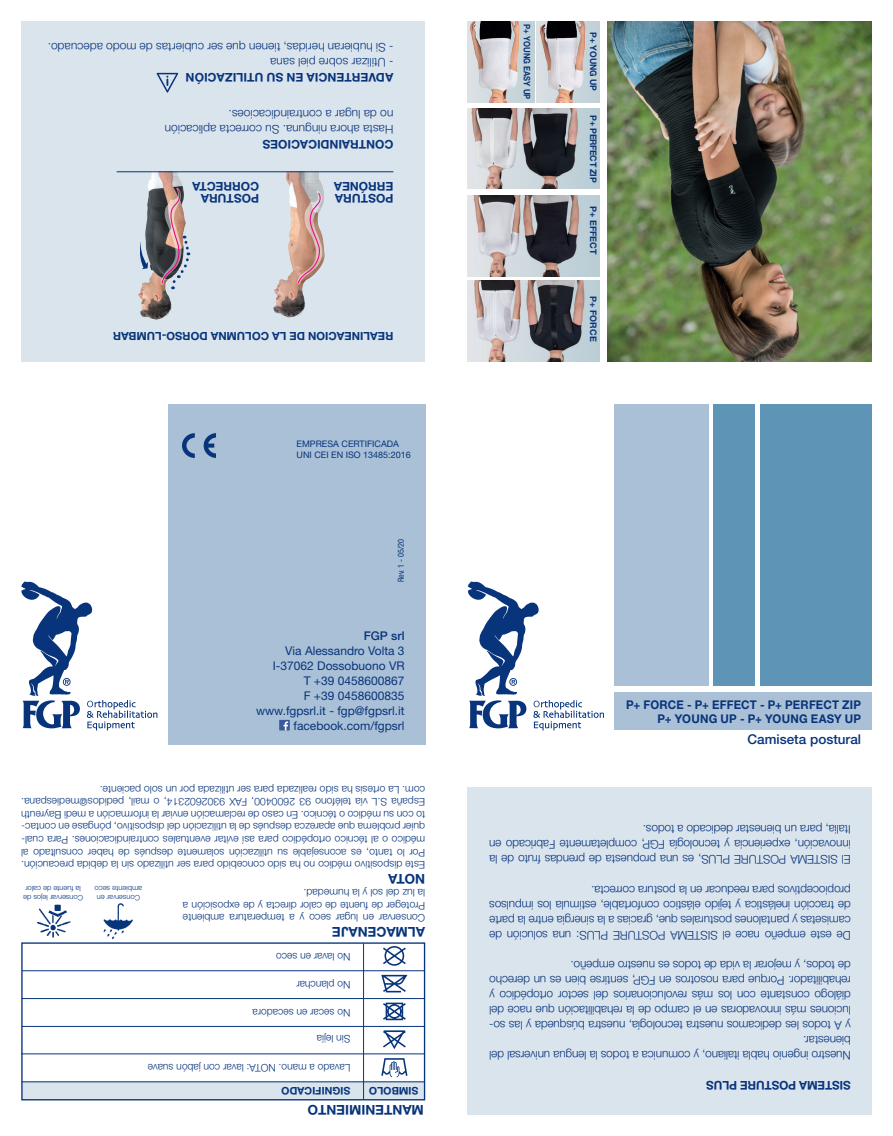
<style>
.page{position:relative;width:893px;height:1136px;background:#fff}
.page>*{position:absolute;margin:0;border:0;box-sizing:border-box;transform-origin:0 0}
.t1{font:700 13.5px "Helvetica Neue LT Std";color:#08347b}
.t2{font:500 13.5px "Helvetica Neue LT Std";color:#08347b}
.t3{font:300 12px/15px "Helvetica Neue LT Std";letter-spacing:-.01em;color:#08347b;text-align:justify}
.t4{font:12px "Helvetica Neue LT Std";color:#08347b}
.t5{font:700 12px/12px "Helvetica Neue LT Std";color:#08347b}
.t6{font:700 12px "Helvetica Neue LT Std";color:#08347b;scale:.95 1}
.t7{font:700 12px "Helvetica Neue LT Std";letter-spacing:.02em;color:#08347b;scale:.95 1}
.t8{font:500 12px "Helvetica Neue LT Std";color:#08347b}
.t9{font:700 11.25px "Helvetica Neue LT Std";color:#08347b}
.t10{font:300 10.5px/12.6px "Helvetica Neue LT Std";color:#08347b;text-align:justify}
.t11{font:700 10.5px "Helvetica Neue LT Std";color:#08347b}
.t12{font:9px "Helvetica Neue LT Std";color:#08347b}
.t13{font:700 9px "Helvetica Neue LT Std";color:#08347b}
.t14{font:700 9px "Helvetica Neue LT Std";color:#08347b;scale:.85 1}
.t15{font:700 9px "Helvetica Neue LT Std";letter-spacing:-.03em;color:#08347b}
.t16{font:700 9px "Helvetica Neue LT Std";color:#08347b;scale:.95 1}
.t17{font:condensed 8.25px "Helvetica Neue LT Std";color:#08347b}
.t18{font:300 7.5px "Helvetica Neue LT Std";color:#08347b}
</style>
<div class="page">
<div style="left:21px;top:21px;width:404px;height:340px;background:#dae4ed"></div>
<svg style="left:468px;top:581px;width:136px;height:149px"></svg>
<div style="left:614px;top:692px;width:258px;height:38px;background:#a9c0d6"></div>
<div style="left:714px;top:404px;width:41px;height:281px;background:#5e94b6"></div>
<div style="left:760px;top:404px;width:112px;height:281px;background:#5e94b6"></div>
<div style="left:614px;top:404px;width:95px;height:281px;background:#a9c0d6"></div>
<div style="left:168px;top:404px;width:257px;height:340px;background:#a9c0d6"></div>
<svg style="left:21px;top:581px;width:136px;height:149px"></svg>
<div style="left:468px;top:787px;width:404px;height:327px;background:#dae4ed"></div>
<div style="left:279px;top:719px;width:11px;height:11px;background:#3c5a99"></div>
<svg style="left:283px;top:721px;width:5px;height:9px"></svg>
<img style="left:37px;top:904px;width:34px;height:34px">
<img style="left:103px;top:903px;width:30px;height:36px">
<div style="left:22px;top:1081px;width:403px;height:18px;background:#dae4ed"></div>
<div style="left:21px;top:942px;width:404px;height:158px;border:1px solid #08347b"></div>
<hr style="left:22px;top:1081px;width:402px;height:1px;background:#08347b">
<hr style="left:363px;top:943px;width:1px;height:156px;background:#08347b">
<hr style="left:22px;top:998px;width:402px;height:1px;background:#08347b">
<hr style="left:21px;top:1053px;width:403px;height:1px;background:#08347b">
<hr style="left:22px;top:1025px;width:402px;height:1px;background:#08347b">
<hr style="left:22px;top:970px;width:402px;height:1px;background:#08347b">
<svg style="left:383px;top:946px;width:23px;height:19px"></svg>
<svg style="left:381px;top:974px;width:26px;height:18px"></svg>
<svg style="left:383px;top:1002px;width:23px;height:18px"></svg>
<svg style="left:383px;top:1030px;width:23px;height:19px"></svg>
<svg style="left:381px;top:1058px;width:26px;height:19px"></svg>
<img style="left:608px;top:21px;width:264px;height:340px">
<img style="left:468px;top:281px;width:132px;height:80px">
<img style="left:468px;top:196px;width:132px;height:80px">
<img style="left:468px;top:108px;width:132px;height:81px">
<img style="left:468px;top:21px;width:52px;height:81px">
<img style="left:537px;top:21px;width:49px;height:81px">
<img style="left:240px;top:172px;width:107px;height:146px">
<svg style="left:297px;top:190px;width:27px;height:94px;background:#caa49d"></svg>
<img style="left:116px;top:172px;width:91px;height:148px">
<svg style="left:160px;top:187px;width:31px;height:102px"></svg>
<svg style="left:138px;top:241px;width:10px;height:28px"></svg>
<hr style="left:117px;top:171px;width:276px;height:1px;background:#08347b">
<svg style="left:157px;top:73px;width:21px;height:20px"></svg>
<svg style="left:182px;top:433px;width:13px;height:25px"></svg>
<svg style="left:204px;top:433px;width:12px;height:25px"></svg>
<p class="t3" style="left:393px;top:55px;width:347px;rotate:-180deg">- Si hubieran heridas, tienen que ser cubiertas de modo adecuado.</p>
<p class="t3" style="left:393px;top:70px;width:125px;rotate:-180deg">- Utilizar sobre piel sana</p>
<p class="t5" style="left:393px;top:83px;width:209px;rotate:-180deg">ADVERTENCIA EN SU UTILIZACIÓN</p>
<p class="t3" style="left:393px;top:122px;width:166px;rotate:-180deg">no da lugar a contraindicacioes.</p>
<p class="t3" style="left:393px;top:137px;width:230px;rotate:-180deg">Hasta ahora ninguna. Su correcta aplicación</p>
<p class="t5" style="left:393px;top:150px;width:132px;rotate:-180deg">CONTRAINDICACIOES</p>
<p class="t5" style="left:259px;top:204px;width:68px;rotate:-180deg">POSTURA<br>CORRECTA</p>
<p class="t5" style="left:393px;top:204px;width:61px;rotate:-180deg">POSTURA<br>ERRÓNEA</p>
<p class="t9" style="left:393px;top:343px;width:282px;rotate:-180deg">REALINEACION DE LA COLUMNA DORSO-LUMBAR</p>
<p class="t12" style="left:296px;top:439px;width:104px">EMPRESA CERTIFICADA</p>
<p class="t12" style="left:296px;top:449px;width:116px">UNI CEI EN ISO 13485:2016</p>
<p class="t17" style="left:396px;top:582px;width:45px;rotate:-90deg">Rev. 1 - 05/20</p>
<p class="t8" style="left:364px;top:629px;width:42px">FGP srl</p>
<p class="t4" style="left:285px;top:644px;width:121px">Via Alessandro Volta 3</p>
<p class="t4" style="left:273px;top:659px;width:133px">I-37062 Dossobuono VR</p>
<p class="t4" style="left:304px;top:674px;width:102px">T +39 0458600867</p>
<p class="t4" style="left:304px;top:689px;width:102px">F +39 0458600835</p>
<p class="t4" style="left:256px;top:704px;width:150px">www.fgpsrl.it - fgp@fgpsrl.it</p>
<p class="t4" style="left:293px;top:719px;width:113px">facebook.com/fgpsrl</p>
<p class="t10" style="left:425px;top:871px;width:405px;rotate:-180deg">Este dispositivo médico no ha sido concebido para ser utilizado sin la debida precaución.<br>Por lo tanto, es aconsejable su utilización solamente después de haber consultado al médico o al técnico ortopédico para así evitar eventuales contraindicaciones. Para cual&shy;quier problema que aparezca después de la utilización del dispositivo, póngase en contac&shy;to con su médico o técnico. En caso de reclamación enviar la información a medi Bayreuth España S.L vía teléfono 93 2600400, FAX 9302602314, o mail, pedidos@mediespana. com. La ortesis ha sido realizada para ser utilizada por un solo paciente.</p>
<p class="t18" style="left:81px;top:893px;width:57px;rotate:-180deg">la fuente de calor</p>
<p class="t18" style="left:83px;top:902px;width:61px;rotate:-180deg">Conservar lejos de</p>
<p class="t18" style="left:142px;top:893px;width:49px;rotate:-180deg">ambiente seco</p>
<p class="t18" style="left:140px;top:902px;width:45px;rotate:-180deg">Conservar en</p>
<p class="t1" style="left:425px;top:886px;width:39px;rotate:-180deg">NOTA</p>
<p class="t10" style="left:425px;top:924px;width:244px;rotate:-180deg">Conservar en lugar seco y a temperatura ambiente Proteger de fuente de calor directa y de exposición a la luz del sol y la humedad.</p>
<p class="t1" style="left:425px;top:939px;width:95px;rotate:-180deg">ALMACENAJE</p>
<p class="t10" style="left:350px;top:963px;width:76px;rotate:-180deg">No lavar en seco</p>
<p class="t10" style="left:350px;top:990px;width:55px;rotate:-180deg">No planchar</p>
<p class="t10" style="left:350px;top:1019px;width:99px;rotate:-180deg">No secar en secadora</p>
<p class="t10" style="left:350px;top:1045px;width:35px;rotate:-180deg">Sin lejía</p>
<p class="t10" style="left:350px;top:1074px;width:204px;rotate:-180deg">Lavado a mano. NOTA: lavar con jabón suave</p>
<p class="t11" style="left:350px;top:1097px;width:71px;rotate:-180deg">SIGNIFICADO</p>
<p class="t11" style="left:418px;top:1097px;width:51px;rotate:-180deg">SIMBOLO</p>
<p class="t1" style="left:424px;top:1118px;width:118px;rotate:-180deg">MANTENIMIENTO</p>
<p class="t14" style="left:533px;top:24px;width:90px;rotate:90deg">P+ YOUNG EASY UP</p>
<p class="t16" style="left:599px;top:32px;width:64px;rotate:90deg">P+ YOUNG UP</p>
<p class="t15" style="left:599px;top:115px;width:68px;rotate:90deg">P+ PERFECT ZIP</p>
<p class="t13" style="left:599px;top:206px;width:50px;rotate:90deg">P+ EFFECT</p>
<p class="t13" style="left:599px;top:296px;width:47px;rotate:90deg">P+ FORCE</p>
<p class="t6" style="left:626px;top:696px;width:249px">P+ FORCE - P+ EFFECT - P+ PERFECT ZIP</p>
<p class="t7" style="left:657px;top:711px;width:216px">P+ YOUNG UP - P+ YOUNG EASY UP</p>
<p class="t2" style="left:747px;top:731px;width:115px">Camiseta postural</p>
<p class="t3" style="left:851px;top:867px;width:363px;rotate:-180deg">El SISTEMA POSTURE PLUS, es una propuesta de prendas fruto de la innovación, experiencia y tecnología FGP, completamente Fabricado en Italia, para un bienestar dedicado a todos.</p>
<p class="t3" style="left:851px;top:942px;width:363px;rotate:-180deg">De este empeño nace el SISTEMA POSTURE PLUS: una solución de camisetas y pantalones posturales que, gracias a la sinergia entre la parte de tracción inelástica y tejido elástico confortable, estimula los impulsos propioceptivos para reeducar en la postura correcta.</p>
<p class="t3" style="left:851px;top:1032px;width:363px;rotate:-180deg">y A todos les dedicamos nuestra tecnología, nuestra búsqueda y las so&shy;luciones más innovadoras en el campo de la rehabilitación que nace del diálogo constante con los más revolucionarios del sector ortopédico y rehabilitador. Porque para nosotros en FGP, sentirse bien es un derecho de todos, y mejorar la vida de todos es nuestro empeño.</p>
<p class="t3" style="left:851px;top:1062px;width:363px;rotate:-180deg">Nuestro ingenio habla italiano, y comunica a todos la lengua universal del bienestar.</p>
<p class="t5" style="left:851px;top:1090px;width:146px;rotate:-180deg">SISTEMA POSTURE PLUS</p>
</div>
